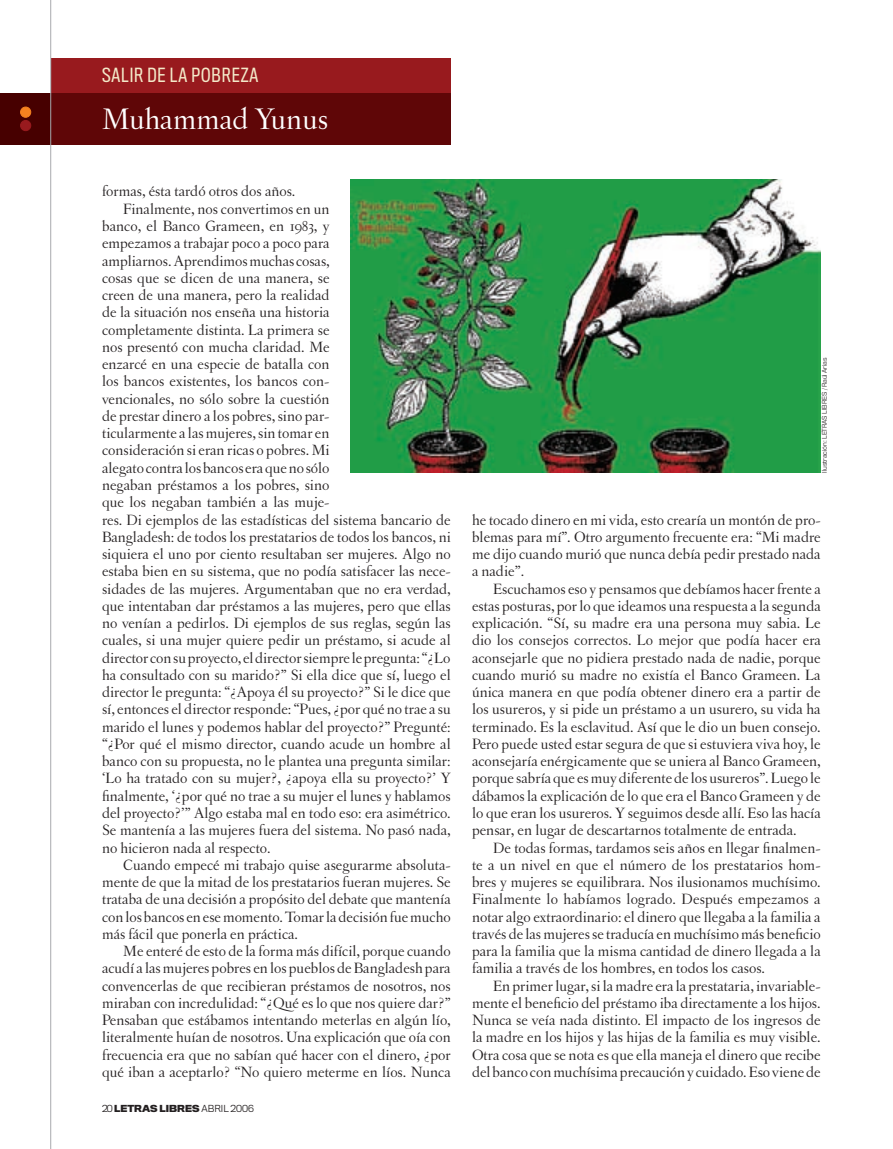
<style>
.page{position:relative;width:893px;height:1149px;background:#fff}
.page>*{position:absolute;margin:0;border:0;box-sizing:border-box;transform-origin:0 0}
.t1{font:31.5px "Letras Oldstyle";color:#fff}
.t2{font:18px "Titling Gothic FB Cond";letter-spacing:.05em;color:#f3e9c9}
.t3{font:15.75px/17.2px "Letras Oldstyle";color:#231f20;text-align:justify}
.t4{font:700 9px "Titling Gothic FB Normal";color:#231f20}
.t5{font:300 6px "Titling Gothic FB Normal";letter-spacing:-.01em;color:#231f20}
.s1{font-weight:300}
</style>
<div class="page">
<div style="left:0;top:93px;width:51px;height:52px;background:#470000"></div>
<div style="left:51px;top:93px;width:400px;height:52px;background:#5f0607"></div>
<div style="left:51px;top:58px;width:400px;height:35px;background:#981a1e"></div>
<hr style="left:50px;top:0;width:1px;height:1148px;background:#a8a9ad">
<img style="left:351px;top:179px;width:470px;height:293px">
<div style="left:21px;top:107px;width:10px;height:10px;background:#f58220;border-radius:50%"></div>
<div style="left:20px;top:107px;width:11px;height:10px;border:1px solid #f58220;border-radius:50%"></div>
<div style="left:21px;top:120px;width:10px;height:11px;background:#981a1e;border-radius:50%"></div>
<div style="left:20px;top:120px;width:11px;height:11px;border:1px solid #981a1e;border-radius:50%"></div>
<p class="t2" style="left:102px;top:65px;width:158px">SALIR DE LA POBREZA</p>
<h1 class="t1" style="left:102px;top:101px;width:228px">Muhammad Yunus</h1>
<p class="t3" style="left:102px;top:183px;width:195px">formas, ésta tardó otros dos años.</p>
<p class="t3" style="left:123px;top:200px;width:208px">Finalmente, nos convertimos en un</p>
<p class="t3" style="left:102px;top:217px;width:229px">banco, el Banco Grameen, en 1983, y</p>
<p class="t3" style="left:102px;top:234px;width:229px">empezamos a trabajar poco a poco para</p>
<p class="t3" style="left:102px;top:252px;width:229px">ampliarnos. Aprendimos muchas cosas,</p>
<p class="t3" style="left:102px;top:269px;width:229px">cosas que se dicen de una manera, se</p>
<p class="t3" style="left:102px;top:286px;width:229px">creen de una manera, pero la realidad</p>
<p class="t3" style="left:102px;top:303px;width:229px">de la situación nos enseña una historia</p>
<p class="t3" style="left:102px;top:321px;width:229px">completamente distinta. La primera se</p>
<p class="t3" style="left:102px;top:338px;width:229px">nos presentó con mucha claridad. Me</p>
<p class="t3" style="left:102px;top:355px;width:229px">enzarcé en una especie de batalla con</p>
<p class="t3" style="left:102px;top:372px;width:229px">los bancos existentes, los bancos con-</p>
<p class="t3" style="left:102px;top:390px;width:229px">vencionales, no sólo sobre la cuestión</p>
<p class="t3" style="left:102px;top:407px;width:229px">de prestar dinero a los pobres, sino par-</p>
<p class="t3" style="left:102px;top:424px;width:229px">ticularmente a las mujeres, sin tomar en</p>
<p class="t3" style="left:102px;top:441px;width:229px">consideración si eran ricas o pobres. Mi</p>
<p class="t3" style="left:102px;top:459px;width:229px">alegato contra los bancos era que no sólo</p>
<p class="t3" style="left:102px;top:476px;width:229px">negaban préstamos a los pobres, sino</p>
<p class="t3" style="left:102px;top:493px;width:229px">que los negaban también a las muje-</p>
<p class="t3" style="left:102px;top:510px;width:350px">res. Di ejemplos de las estadísticas del sistema bancario de</p>
<p class="t3" style="left:102px;top:528px;width:350px">Bangladesh: de todos los prestatarios de todos los bancos, ni</p>
<p class="t3" style="left:102px;top:545px;width:350px">siquiera el uno por ciento resultaban ser mujeres. Algo no</p>
<p class="t3" style="left:102px;top:562px;width:350px">estaba bien en su sistema, que no podía satisfacer las nece-</p>
<p class="t3" style="left:102px;top:579px;width:350px">sidades de las mujeres. Argumentaban que no era verdad,</p>
<p class="t3" style="left:102px;top:597px;width:350px">que intentaban dar préstamos a las mujeres, pero que ellas</p>
<p class="t3" style="left:102px;top:614px;width:350px">no venían a pedirlos. Di ejemplos de sus reglas, según las</p>
<p class="t3" style="left:102px;top:631px;width:350px">cuales, si una mujer quiere pedir un préstamo, si acude al</p>
<p class="t3" style="left:102px;top:648px;width:350px">director con su proyecto, el director siempre le pregunta: “¿Lo</p>
<p class="t3" style="left:102px;top:666px;width:350px">ha consultado con su marido?” Si ella dice que sí, luego el</p>
<p class="t3" style="left:102px;top:683px;width:350px">director le pregunta: “¿Apoya él su proyecto?” Si le dice que</p>
<p class="t3" style="left:102px;top:700px;width:350px">sí, entonces el director responde: “Pues, ¿por qué no trae a su</p>
<p class="t3" style="left:102px;top:717px;width:350px">marido el lunes y podemos hablar del proyecto?” Pregunté:</p>
<p class="t3" style="left:102px;top:735px;width:350px">“¿Por qué el mismo director, cuando acude un hombre al</p>
<p class="t3" style="left:102px;top:752px;width:350px">banco con su propuesta, no le plantea una pregunta similar:</p>
<p class="t3" style="left:102px;top:769px;width:350px">‘Lo ha tratado con su mujer?, ¿apoya ella su proyecto?’ Y</p>
<p class="t3" style="left:102px;top:786px;width:350px">finalmente, ‘¿por qué no trae a su mujer el lunes y hablamos</p>
<p class="t3" style="left:102px;top:804px;width:350px">del proyecto?’” Algo estaba mal en todo eso: era asimétrico.</p>
<p class="t3" style="left:102px;top:821px;width:350px">Se mantenía a las mujeres fuera del sistema. No pasó nada,</p>
<p class="t3" style="left:102px;top:838px;width:170px">no hicieron nada al respecto.</p>
<p class="t3" style="left:123px;top:855px;width:329px">Cuando empecé mi trabajo quise asegurarme absoluta-</p>
<p class="t3" style="left:102px;top:873px;width:350px">mente de que la mitad de los prestatarios fueran mujeres. Se</p>
<p class="t3" style="left:102px;top:890px;width:350px">trataba de una decisión a propósito del debate que mantenía</p>
<p class="t3" style="left:102px;top:907px;width:350px">con los bancos en ese momento. Tomar la decisión fue mucho</p>
<p class="t3" style="left:102px;top:924px;width:197px">más fácil que ponerla en práctica.</p>
<p class="t3" style="left:123px;top:942px;width:329px">Me enteré de esto de la forma más difícil, porque cuando</p>
<p class="t3" style="left:102px;top:959px;width:350px">acudí a las mujeres pobres en los pueblos de Bangladesh para</p>
<p class="t3" style="left:102px;top:976px;width:350px">convencerlas de que recibieran préstamos de nosotros, nos</p>
<p class="t3" style="left:102px;top:993px;width:350px">miraban con incredulidad: “¿Qué es lo que nos quiere dar?”</p>
<p class="t3" style="left:102px;top:1011px;width:350px">Pensaban que estábamos intentando meterlas en algún lío,</p>
<p class="t3" style="left:102px;top:1028px;width:350px">literalmente huían de nosotros. Una explicación que oía con</p>
<p class="t3" style="left:102px;top:1045px;width:350px">frecuencia era que no sabían qué hacer con el dinero, ¿por</p>
<p class="t3" style="left:102px;top:1062px;width:350px">qué iban a aceptarlo? “No quiero meterme en líos. Nunca</p>
<p class="t4" style="left:102px;top:1101px;width:153px"><span class="s1">20</span> LETRAS LIBRES <span class="s1">abril 2006</span></p>
<p class="t5" style="left:821px;top:472px;width:116px;rotate:-90deg">I lustración: LETRAS LIBRES / Raúl Arias</p>
<p class="t3" style="left:472px;top:510px;width:350px">he tocado dinero en mi vida, esto crearía un montón de pro&shy;blemas para mí”. Otro argumento frecuente era: “Mi madre me dijo cuando murió que nunca debía pedir prestado nada a nadie”.</p>
<p class="t3" style="left:472px;top:579px;width:350px;text-indent:21px">Escuchamos eso y pensamos que debíamos hacer frente a estas posturas, por lo que ideamos una respuesta a la segunda explicación. “Sí, su madre era una persona muy sabia. Le dio los consejos correctos. Lo mejor que podía hacer era aconsejarle que no pidiera prestado nada de nadie, porque cuando murió su madre no existía el Banco Grameen. La única manera en que podía obtener dinero era a partir de los usureros, y si pide un préstamo a un usurero, su vida ha terminado. Es la esclavitud. Así que le dio un buen consejo.<br>Pero puede usted estar segura de que si estuviera viva hoy, le aconsejaría enérgicamente que se uniera al Banco Grameen, porque sabría que es muy diferente de los usureros”. Luego le dábamos la explicación de lo que era el Banco Grameen y de lo que eran los usureros. Y seguimos desde allí. Eso las hacía pensar, en lugar de descartarnos totalmente de entrada.</p>
<p class="t3" style="left:472px;top:838px;width:350px;text-indent:21px">De todas formas, tardamos seis años en llegar finalmen&shy;te a un nivel en que el número de los prestatarios hom&shy;bres y mujeres se equilibrara. Nos ilusionamos muchísimo.<br>Finalmente lo habíamos logrado. Después empezamos a notar algo extraordinario: el dinero que llegaba a la familia a través de las mujeres se traducía en muchísimo más beneficio para la familia que la misma cantidad de dinero llegada a la familia a través de los hombres, en todos los casos.</p>
<p class="t3" style="left:472px;top:976px;width:350px;text-indent:21px">En primer lugar, si la madre era la prestataria, invariable&shy;mente el beneficio del préstamo iba directamente a los hijos.<br>Nunca se veía nada distinto. El impacto de los ingresos de la madre en los hijos y las hijas de la familia es muy visible.<br>Otra cosa que se nota es que ella maneja el dinero que recibe del banco con muchísima precaución y cuidado. Eso viene de</p>
</div>
